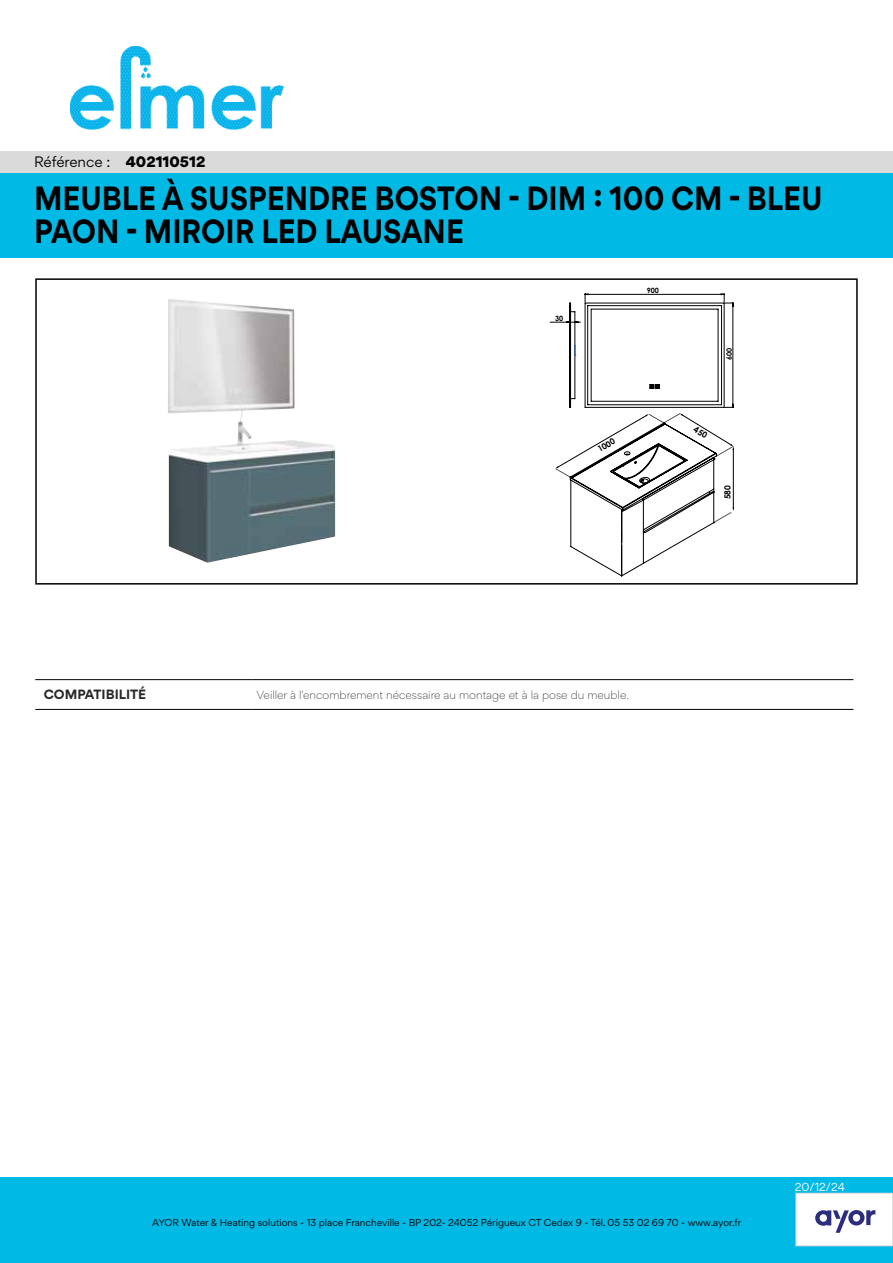
<style>
.page{position:relative;width:893px;height:1263px;background:#fff}
.page>*{position:absolute;margin:0;border:0;box-sizing:border-box;transform-origin:0 0}
.t1{font:700 30px/33px "Gordita";color:#000;scale:.9 1}
.t2{font:13.5px "Gordita";letter-spacing:-.005em;color:#000}
.t3{font:700 12px "Gordita";color:#282827}
.t4{font:300 10.5px "Gordita";color:#282827}
.t5{font:10.5px "Gordita";color:#fff}
.t6{font:9px "Gordita";color:#000}
.t7{font:700 8.4px "Century Gothic";color:#000}
.t8{font:700 7.2px "Century Gothic";color:#010202}
.s1{font-weight:900}
</style>
<div class="page">
<div style="left:0;top:172px;width:893px;height:85px;background:#00b9e5"></div>
<div style="left:0;top:1178px;width:893px;height:85px;background:#00b9e5"></div>
<div style="left:796px;top:1193px;width:97px;height:53px;background:#fff"></div>
<div style="left:795px;top:1193px;width:98px;height:53px;border:1px solid #dadada"></div>
<img style="left:168px;top:299px;width:168px;height:264px">
<hr style="left:35px;top:679px;width:217px;height:1px;background:#000">
<hr style="left:252px;top:679px;width:601px;height:1px;background:#000">
<hr style="left:35px;top:709px;width:217px;height:1px;background:#000">
<hr style="left:252px;top:709px;width:601px;height:1px;background:#000">
<div style="left:35px;top:278px;width:823px;height:307px;border:2px solid #000"></div>
<svg style="left:815px;top:1210px;width:60px;height:23px"></svg>
<img style="left:70px;top:47px;width:213px;height:82px">
<div style="left:0;top:151px;width:893px;height:21px;background:#dadada"></div>
<svg style="left:550px;top:293px;width:184px;height:283px"></svg>
<h2 class="t2" style="left:34px;top:152px;width:173px">Référence : <span class="s1">402110512</span></h2>
<h1 class="t1" style="left:34px;top:182px;width:878px">MEUBLE À SUSPENDRE BOSTON - DIM : 100 CM - BLEU<br>PAON - MIROIR LED LAUSANE</h1>
<p class="t8" style="left:555px;top:313px;width:10px">30</p>
<p class="t8" style="left:647px;top:285px;width:14px">900</p>
<p class="t7" style="left:595px;top:444px;width:20px;rotate:-30deg">1000</p>
<p class="t8" style="left:724px;top:360px;width:14px;rotate:-90deg">600</p>
<p class="t7" style="left:721px;top:499px;width:16px;rotate:-90deg">580</p>
<h3 class="t3" style="left:44px;top:685px;width:104px">COMPATIBILITÉ</h3>
<p class="t4" style="left:256px;top:687px;width:374px">Veiller à l'encombrement nécessaire au montage et à la pose du meuble.</p>
<p class="t6" style="left:152px;top:1216px;width:590px">AYOR Water &amp; Heating solutions - 13 place Francheville - BP 202- 24052 Périgueux CT Cedex 9 - Tél. 05 53 02 69 70 - www.ayor.fr</p>
<p class="t5" style="left:795px;top:1179px;width:52px">20/12/24</p>
</div>
